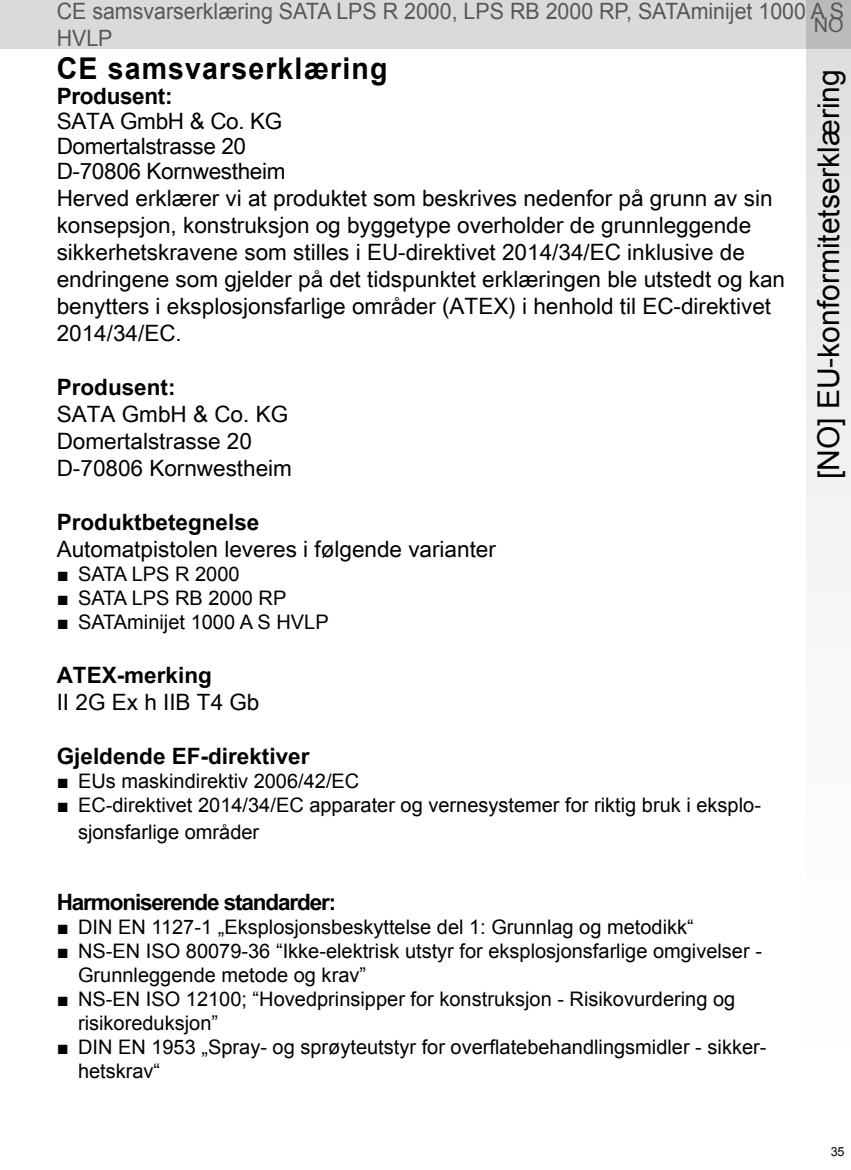
<style>
.page{position:relative;width:851px;height:1170px;background:#fff}
.page>*{position:absolute;margin:0;border:0;box-sizing:border-box;transform-origin:0 0}
.t1{font:30px "Arial";color:#000}
.t2{font:700 30px "Arial";letter-spacing:.04em;color:#000;scale:.95 1}
.t3{font:22.5px/26.5px "Arial Unicode MS";color:#000}
.t4{font:22.5px/27px "Arial";color:#575756;scale:.95 1}
.t5{font:700 22.5px "Arial Unicode MS";color:#000}
.t6{font:700 22.5px "Arial Unicode MS";letter-spacing:-.05em;color:#000}
.t7{font:700 22.5px "Arial";letter-spacing:-.015em;color:#000}
.t8{font:20px/24px "Arial";color:#000}
.t9{font:20px "Arial";color:#575756}
.t10{font:12.5px "Arial";color:#000}
</style>
<div class="page">
<div style="left:0;top:0;width:850px;height:49px;background:#dadada"></div>
<svg style="left:806px;top:0;width:44px;height:555px"></svg>
<p class="t4" style="left:57px;top:-2px;width:830px">CE samsvarserklæring SATA LPS R 2000, LPS RB 2000 RP, SATAminijet 1000 A S<br>HVLP</p>
<h1 class="t2" style="left:57px;top:48px;width:349px">CE samsvarserklæring</h1>
<p class="t7" style="left:57px;top:81px;width:117px">Produsent:</p>
<p class="t3" style="left:57px;top:107px;width:729px">SATA GmbH &amp; Co. KG<br>Domertalstrasse 20<br>D-70806 Kornwestheim<br>Herved erklærer vi at produktet som beskrives nedenfor på grunn av sin konsepsjon, konstruksjon og byggetype overholder de grunnleggende sikkerhetskravene som stilles i EU-direktivet 2014/34/EC inklusive de endringene som gjelder på det tidspunktet erklæringen ble utstedt og kan benytters i eksplosjonsfarlige områder (ATEX) i henhold til EC-direktivet 2014/34/EC.</p>
<p class="t5" style="left:57px;top:370px;width:120px">Produsent:</p>
<p class="t3" style="left:57px;top:400px;width:237px">SATA GmbH &amp; Co. KG<br>Domertalstrasse 20<br>D-70806 Kornwestheim</p>
<p class="t5" style="left:57px;top:505px;width:204px">Produktbetegnelse</p>
<p class="t3" style="left:57px;top:535px;width:440px">Automatpistolen leveres i følgende varianter</p>
<p class="t8" style="left:57px;top:562px;width:184px">■ SATA LPS R 2000</p>
<p class="t8" style="left:57px;top:586px;width:231px">■ SATA LPS RB 2000 RP</p>
<p class="t8" style="left:57px;top:610px;width:273px">■ SATAminijet 1000 A S HVLP</p>
<p class="t5" style="left:57px;top:658px;width:157px">ATEX-merking</p>
<p class="t3" style="left:57px;top:688px;width:204px">II 2G Ex h IIB T4 Gb</p>
<p class="t5" style="left:57px;top:739px;width:254px">Gjeldende EF-direktiver</p>
<p class="t8" style="left:57px;top:769px;width:304px">■ EUs maskindirektiv 2006/42/EC</p>
<p class="t8" style="left:78px;top:791px;width:684px;line-height:27px;text-indent:-21px">■ EC-direktivet 2014/34/EC apparater og vernesystemer for riktig bruk i eksplo&shy;sjonsfarlige områder</p>
<p class="t9" style="left:813px;top:11px;width:31px">NO</p>
<h1 class="t1" style="left:808px;top:479px;width:412px;rotate:-90deg">[NO] EU-konformitetserklæring</h1>
<p class="t6" style="left:57px;top:885px;width:281px">Harmoniserende standarder:</p>
<p class="t8" style="left:57px;top:915px;width:638px">■ DIN EN 1127-1 „Eksplosjonsbeskyttelse del 1: Grunnlag og metodikk“</p>
<p class="t8" style="left:78px;top:939px;width:685px;text-indent:-21px">■ NS-EN ISO 80079-36 “Ikke-elektrisk utstyr for eksplosjonsfarlige omgivelser -<br>Grunnleggende metode og krav”</p>
<p class="t8" style="left:78px;top:987px;width:658px;text-indent:-21px">■ NS-EN ISO 12100; “Hovedprinsipper for konstruksjon - Risikovurdering og risikoreduksjon”</p>
<p class="t8" style="left:78px;top:1035px;width:690px;text-indent:-21px">■ DIN EN 1953 „Spray- og sprøyteutstyr for overflatebehandlingsmidler - sikker&shy;hetskrav“</p>
<p class="t10" style="left:830px;top:1143px;width:15px">35</p>
</div>
